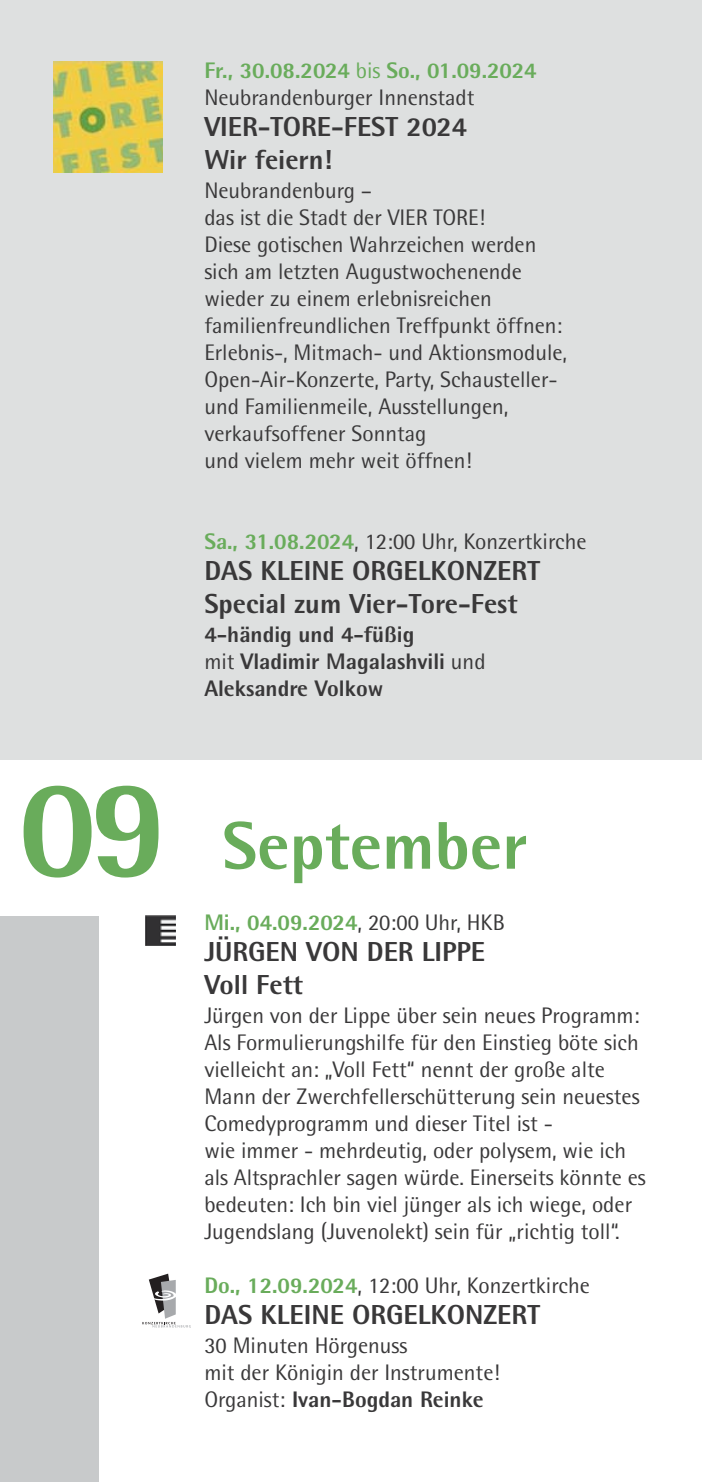
<style>
.page{position:relative;width:702px;height:1482px;background:#fff}
.page>*{position:absolute;margin:0;border:0;box-sizing:border-box;transform-origin:0 0}
.t1{font:800 67.5px "AT Rotis Semi Sans";color:#69ac5b}
.t2{font:800 27.5px/33px "AT Rotis Semi Sans";color:#393839}
.t3{font:22.5px/27px "AT Rotis Semi Sans";color:#393839}
.t4{font:800 22.5px/27px "AT Rotis Semi Sans";color:#69ac5b}
.t5{font:800 22.5px/27px "AT Rotis Semi Sans";color:#393839}
.s1{font-weight:400}
.s2{font-weight:400;color:#393839}
.s3{font-weight:800;color:#69ac5b}
.s4{font-size:140px}
.s5{font-weight:800}
</style>
<div class="page">
<svg style="left:142px;top:1273px;width:49px;height:54px"></svg>
<div style="left:0;top:0;width:701px;height:760px;background:#dee0e0"></div>
<div style="left:0;top:916px;width:99px;height:565px;background:#c8cacb"></div>
<img style="left:145px;top:915px;width:30px;height:30px">
<img style="left:53px;top:62px;width:109px;height:111px">
<p class="t4" style="left:204px;top:59px;width:334px">Fr., 30.08.2024 <span class="s1">bis</span> So., 01.09.2024<br><span class="s2">Neubrandenburger Innenstadt</span></p>
<p class="t2" style="left:204px;top:113px;width:264px">VIER-TORE-FEST 2024<br>Wir feiern!</p>
<p class="t3" style="left:204px;top:179px;width:364px">Neubrandenburg –<br>das ist die Stadt der VIER TORE!<br>Diese gotischen Wahrzeichen werden sich am letzten Augustwochenende wieder zu einem erlebnisreichen familienfreundlichen Treffpunkt öffnen:<br>Erlebnis-, Mitmach- und Aktionsmodule, Open-Air-Konzerte, Party, Schausteller&shy;und Familienmeile, Ausstellungen, verkaufsoffener Sonntag<br>und vielem mehr weit öffnen!</p>
<p class="t3" style="left:204px;top:530px;width:383px"><span class="s3">Sa., 31.08.2024</span>, 12:00 Uhr, Konzertkirche</p>
<p class="t2" style="left:204px;top:557px;width:337px">DAS KLEINE ORGELKONZERT<br>Special zum Vier-Tore-Fest</p>
<p class="t5" style="left:204px;top:623px;width:283px">4-händig und 4-füßig<br><span class="s1">mit</span> Vladimir Magalashvili <span class="s1">und<br></span>Aleksandre Volkow</p>
<h1 class="t1" style="left:19px;top:822px;width:510px"><span class="s4">09</span> September</h1>
<p class="t4" style="left:204px;top:911px;width:302px">Mi., 04.09.2024<span class="s2">, 20:00 Uhr, HKB</span></p>
<p class="t2" style="left:204px;top:938px;width:282px">JÜRGEN VON DER LIPPE<br>Voll Fett</p>
<p class="t3" style="left:204px;top:1004px;width:443px">Jürgen von der Lippe über sein neues Programm:<br>Als Formulierungshilfe für den Einstieg böte sich vielleicht an: „Voll Fett“ nennt der große alte Mann der Zwerchfellerschütterung sein neuestes Comedyprogramm und dieser Titel ist -<br>wie immer - mehrdeutig, oder polysem, wie ich als Altsprachler sagen würde. Einerseits könnte es bedeuten: Ich bin viel jünger als ich wiege, oder Jugendslang (Juvenolekt) sein für „richtig toll“.</p>
<p class="t3" style="left:204px;top:1274px;width:387px"><span class="s3">Do., 12.09.2024</span>, 12:00 Uhr, Konzertkirche</p>
<p class="t2" style="left:204px;top:1301px;width:337px">DAS KLEINE ORGELKONZERT</p>
<p class="t3" style="left:204px;top:1334px;width:297px">30 Minuten Hörgenuss<br>mit der Königin der Instrumente!<br>Organist: <span class="s5">Ivan-Bogdan Reinke</span></p>
</div>
